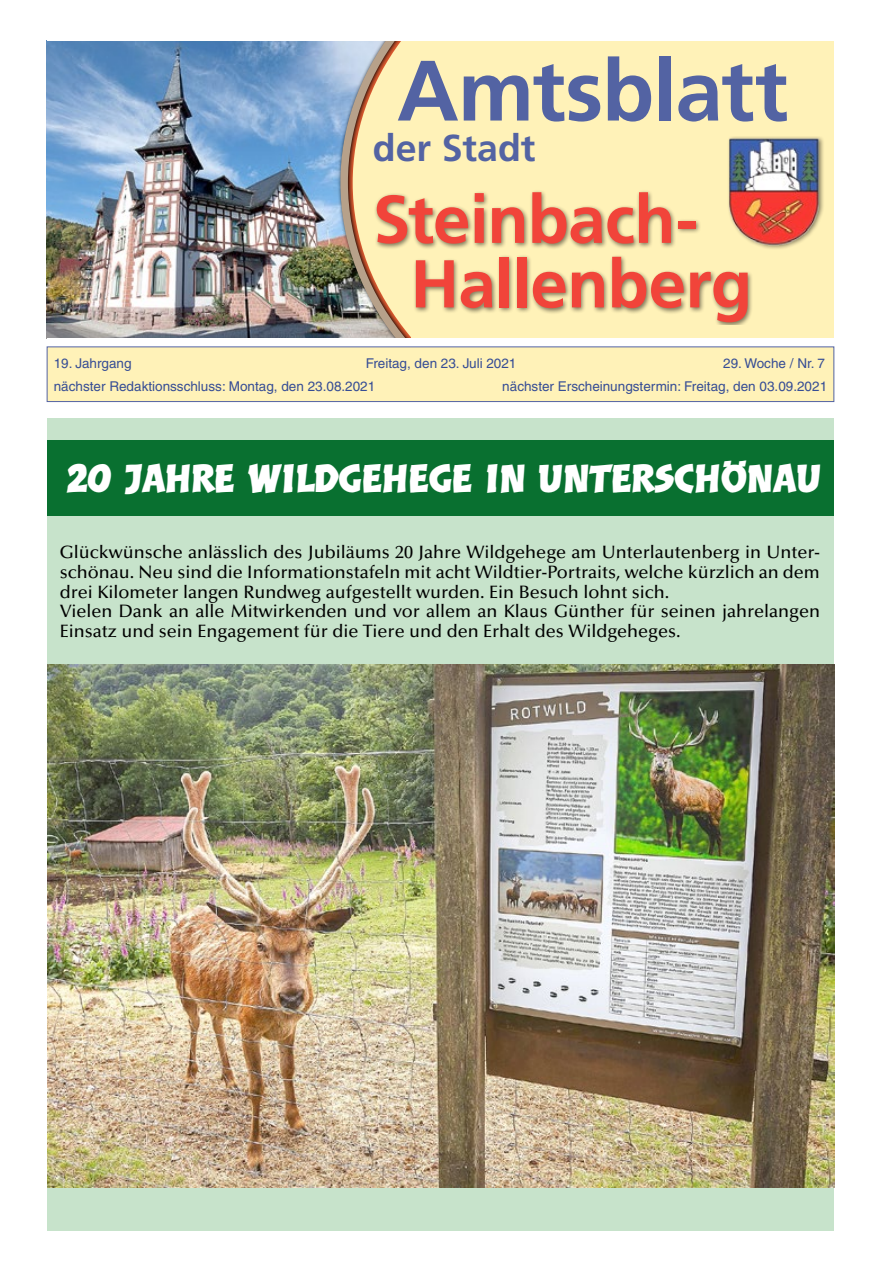
<style>
.page{position:relative;width:881px;height:1263px;background:#fff}
.page>*{position:absolute;margin:0;border:0;box-sizing:border-box;transform-origin:0 0}
.t1{font:700 85.5px "Frutiger LT";letter-spacing:-.015em;color:#5363a3}
.t2{font:700 67.5px/64.5px "Frutiger LT";letter-spacing:-.01em;color:#f1443a}
.t3{font:700 37.5px "Frutiger LT";color:#5363a3}
.t4{font:34.5px "Balder LL";color:#fff}
.t5{font:500 18px/19.6px "Optima LT";color:#000}
.t6{font:13.5px "Helvetica LT";color:#364d95}
</style>
<div class="page">
<img style="left:47px;top:41px;width:289px;height:297px">
<svg style="left:336px;top:41px;width:497px;height:297px;background:#f4e7b3"></svg>
<div style="left:727px;top:136px;width:97px;height:114px;background:#000;opacity:.5"></div>
<img style="left:728px;top:135px;width:92px;height:111px">
<div style="left:373px;top:189px;width:380px;height:139px;background:#000;opacity:.5"></div>
<div style="left:411px;top:325px;width:422px;height:13px;background:#fff2b8"></div>
<div style="left:47px;top:419px;width:786px;height:812px;background:#c7e3cb"></div>
<div style="left:47px;top:347px;width:786px;height:55px;background:#fff2b8"></div>
<div style="left:47px;top:347px;width:786px;height:55px;border:1px solid #5363a3"></div>
<img style="left:47px;top:664px;width:787px;height:523px">
<div style="left:47px;top:440px;width:786px;height:75px;background:#097030"></div>
<h1 class="t1" style="left:397px;top:41px;width:392px">Amtsblatt</h1>
<h3 class="t3" style="left:372px;top:126px;width:164px">der Stadt</h3>
<h2 class="t2" style="left:410px;top:187px;width:343px;text-indent:-38px">Steinbach-<br>Hallenberg</h2>
<p class="t6" style="left:54px;top:355px;width:79px">19. Jahrgang</p>
<p class="t6" style="left:365px;top:355px;width:152px">Freitag, den 23. Juli 2021</p>
<p class="t6" style="left:723px;top:355px;width:103px">29. Woche / Nr. 7</p>
<p class="t6" style="left:54px;top:378px;width:323px">nächster Redaktionsschluss: Montag, den 23.08.2021</p>
<p class="t6" style="left:502px;top:378px;width:326px">nächster Erscheinungstermin: Freitag, den 03.09.2021</p>
<h3 class="t4" style="left:66px;top:455px;width:756px">20 JAHRE WILDGEHEGE IN UNTERSCHÖNAU</h3>
<p class="t5" style="left:60px;top:543px;width:761px">Glückwünsche anlässlich des Jubiläums 20 Jahre Wildgehege am Unterlautenberg in Unter&shy;schönau. Neu sind die Informationstafeln mit acht Wildtier-Portraits, welche kürzlich an dem drei Kilometer langen Rundweg aufgestellt wurden. Ein Besuch lohnt sich.<br>Vielen Dank an alle Mitwirkenden und vor allem an Klaus Günther für seinen jahrelangen Einsatz und sein Engagement für die Tiere und den Erhalt des Wildgeheges.</p>
</div>
